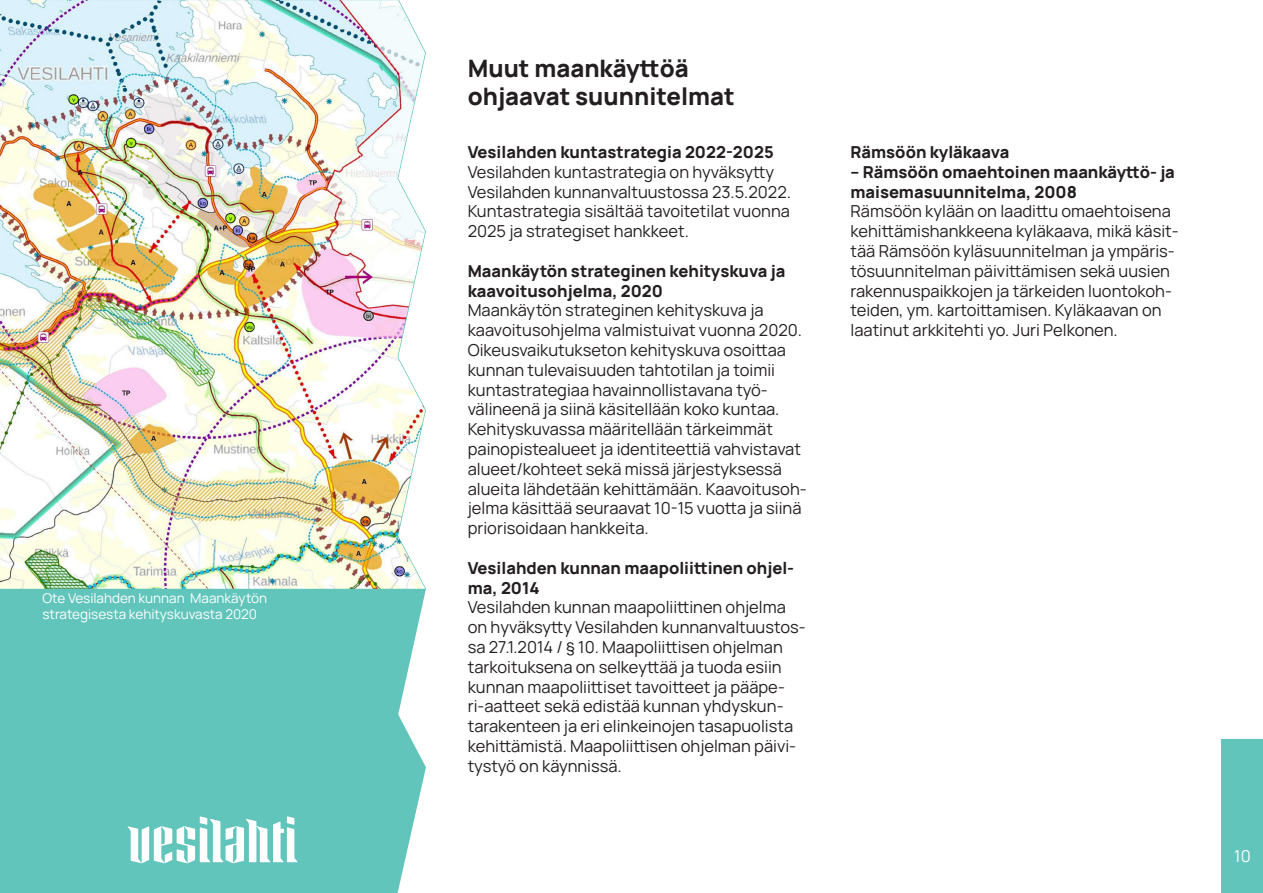
<style>
.page{position:relative;width:1263px;height:893px;background:#fff}
.page>*{position:absolute;margin:0;border:0;box-sizing:border-box;transform-origin:0 0}
.t1{font:800 24px/28.8px "Manrope";color:#231f20}
.t2{font:16.5px/19.8px "Manrope";color:#231f20}
.t3{font:800 16.5px/19.8px "Manrope";color:#231f20}
.t4{font:16.5px "Manrope";color:#fff}
.t5{font:13.5px/16.2px "Manrope";color:#fff}
</style>
<div class="page">
<div style="left:0;top:51px;width:426px;height:842px;background:#61c5bc"></div>
<img style="left:0;top:0;width:425px;height:589px">
<div style="left:1222px;top:740px;width:41px;height:153px;background:#61c5bc"></div>
<svg style="left:127px;top:816px;width:171px;height:47px"></svg>
<p class="t5" style="left:43px;top:590px;width:226px">Ote Vesilahden kunnan Maankäytön strategisesta kehityskuvasta 2020</p>
<h1 class="t1" style="left:468px;top:52px;width:268px">Muut maankäyttöä ohjaavat suunnitelmat</h1>
<p class="t3" style="left:468px;top:141px;width:307px">Vesilahden kuntastrategia 2022-2025</p>
<p class="t2" style="left:468px;top:161px;width:325px">Vesilahden kuntastrategia on hyväksytty Vesilahden kunnanvaltuustossa 23.5.2022.<br>Kuntastrategia sisältää tavoitetilat vuonna 2025 ja strategiset hankkeet.</p>
<p class="t3" style="left:468px;top:260px;width:319px">Maankäytön strateginen kehityskuva ja kaavoitusohjelma, 2020</p>
<p class="t2" style="left:468px;top:300px;width:341px">Maankäytön strateginen kehityskuva ja kaavoitusohjelma valmistuivat vuonna 2020.<br>Oikeusvaikutukseton kehityskuva osoittaa kunnan tulevaisuuden tahtotilan ja toimii kuntastrategiaa havainnollistavana työ&shy;välineenä ja siinä käsitellään koko kuntaa.<br>Kehityskuvassa määritellään tärkeimmät painopistealueet ja identiteettiä vahvistavat alueet/kohteet sekä missä järjestyksessä alueita lähdetään kehittämään. Kaavoitusoh&shy;jelma käsittää seuraavat 10-15 vuotta ja siinä priorisoidaan hankkeita.</p>
<p class="t3" style="left:468px;top:557px;width:328px">Vesilahden kunnan maapoliittinen ohjel&shy;ma, 2014</p>
<p class="t2" style="left:468px;top:597px;width:339px">Vesilahden kunnan maapoliittinen ohjelma on hyväksytty Vesilahden kunnanvaltuustos&shy;sa 27.1.2014 / § 10. Maapoliittisen ohjelman tarkoituksena on selkeyttää ja tuoda esiin kunnan maapoliittiset tavoitteet ja pääpe&shy;ri-aatteet sekä edistää kunnan yhdyskun&shy;tarakenteen ja eri elinkeinojen tasapuolista kehittämistä. Maapoliittisen ohjelman päivi&shy;tystyö on käynnissä.</p>
<p class="t3" style="left:850px;top:141px;width:326px">Rämsöön kyläkaava<br>-- Rämsöön omaehtoinen maankäyttö- ja maisemasuunnitelma, 2008</p>
<p class="t2" style="left:850px;top:201px;width:330px">Rämsöön kylään on laadittu omaehtoisena kehittämishankkeena kyläkaava, mikä käsit&shy;tää Rämsöön kyläsuunnitelman ja ympäris&shy;tösuunnitelman päivittämisen sekä uusien rakennuspaikkojen ja tärkeiden luontokoh&shy;teiden, ym. kartoittamisen. Kyläkaavan on laatinut arkkitehti yo. Juri Pelkonen.</p>
<p class="t4" style="left:1234px;top:845px;width:18px">10</p>
</div>
